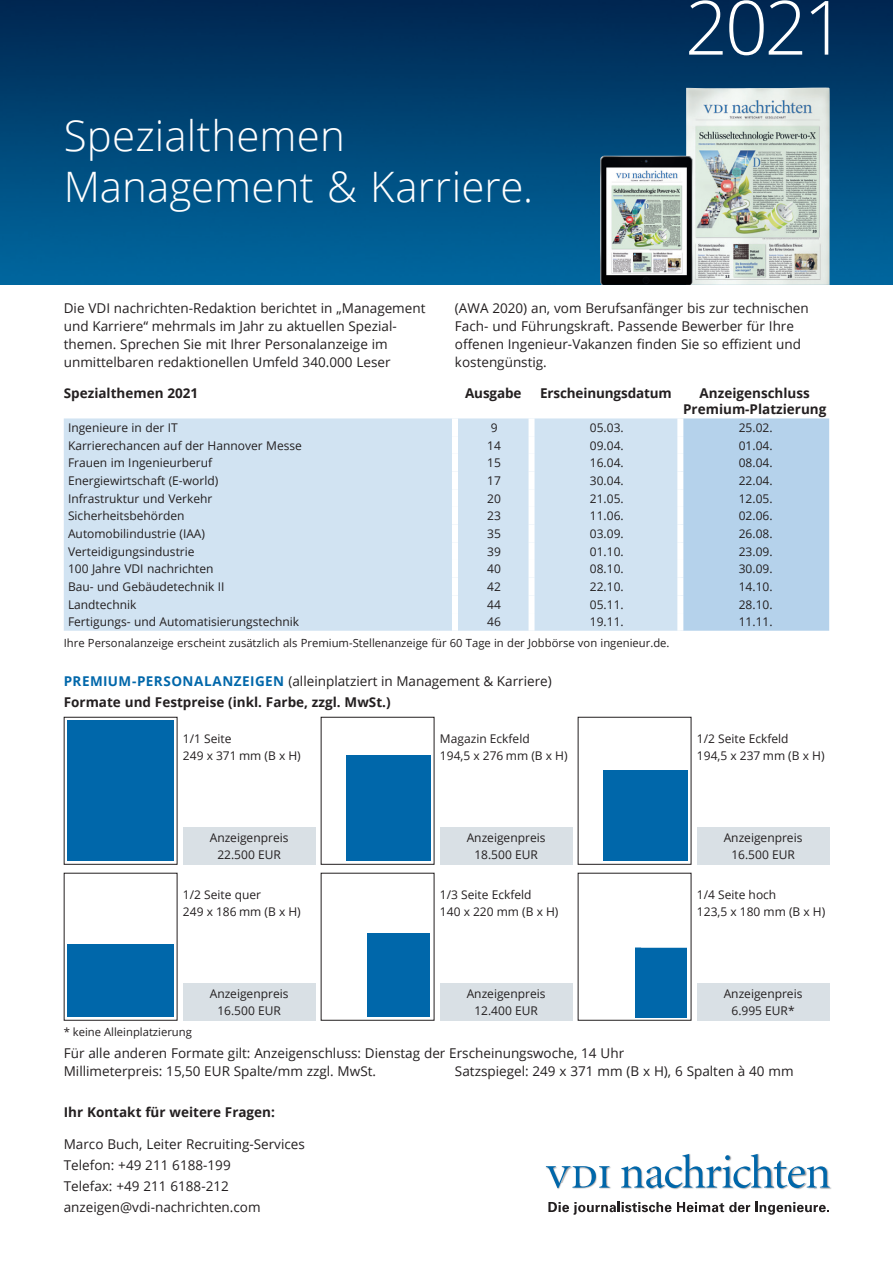
<style>
.page{position:relative;width:893px;height:1263px;background:#fff}
.page>*{position:absolute;margin:0;border:0;box-sizing:border-box;transform-origin:0 0}
.t1{font:300 75px "Open Sans";color:#fff}
.t2{font:300 42px/51px "Open Sans";letter-spacing:.005em;color:#fff}
.t3{font:13.5px/18px "Open Sans";color:#231f20}
.t4{font:700 13.5px/16.5px "Open Sans";color:#231f20;text-align:center}
.t5{font:12px/17px "Open Sans";color:#231f20}
.t6{font:11.25px "Open Sans";color:#231f20}
.s1{color:#0067aa}
.s2{font-weight:400}
</style>
<div class="page">
<svg style="left:548px;top:1202px;width:123px;height:13px"></svg>
<svg style="left:677px;top:1202px;width:152px;height:13px"></svg>
<img style="left:545px;top:1166px;width:66px;height:23px">
<svg style="left:546px;top:1166px;width:63px;height:22px"></svg>
<img style="left:621px;top:1187px;width:211px;height:3px">
<svg style="left:621px;top:1154px;width:209px;height:34px"></svg>
<img style="left:0;top:0;width:893px;height:285px">
<div style="left:64px;top:418px;width:613px;height:213px;background:#d1e3f2"></div>
<div style="left:683px;top:418px;width:146px;height:213px;background:#b5d2eb"></div>
<div style="left:528px;top:418px;width:6px;height:18px;background:#fff"></div>
<div style="left:528px;top:436px;width:6px;height:18px;background:#fff"></div>
<div style="left:528px;top:454px;width:6px;height:17px;background:#fff"></div>
<div style="left:528px;top:471px;width:6px;height:18px;background:#fff"></div>
<div style="left:528px;top:489px;width:6px;height:18px;background:#fff"></div>
<div style="left:528px;top:507px;width:6px;height:18px;background:#fff"></div>
<div style="left:528px;top:525px;width:6px;height:17px;background:#fff"></div>
<div style="left:528px;top:542px;width:6px;height:18px;background:#fff"></div>
<div style="left:528px;top:560px;width:6px;height:18px;background:#fff"></div>
<div style="left:528px;top:578px;width:6px;height:17px;background:#fff"></div>
<div style="left:528px;top:595px;width:6px;height:18px;background:#fff"></div>
<div style="left:528px;top:613px;width:6px;height:18px;background:#fff"></div>
<div style="left:452px;top:418px;width:6px;height:18px;background:#fff"></div>
<div style="left:452px;top:436px;width:6px;height:18px;background:#fff"></div>
<div style="left:452px;top:454px;width:6px;height:17px;background:#fff"></div>
<div style="left:452px;top:471px;width:6px;height:18px;background:#fff"></div>
<div style="left:452px;top:489px;width:6px;height:18px;background:#fff"></div>
<div style="left:452px;top:507px;width:6px;height:18px;background:#fff"></div>
<div style="left:452px;top:525px;width:6px;height:17px;background:#fff"></div>
<div style="left:452px;top:542px;width:6px;height:18px;background:#fff"></div>
<div style="left:452px;top:560px;width:6px;height:18px;background:#fff"></div>
<div style="left:452px;top:578px;width:6px;height:17px;background:#fff"></div>
<div style="left:452px;top:595px;width:6px;height:18px;background:#fff"></div>
<div style="left:452px;top:613px;width:6px;height:18px;background:#fff"></div>
<img style="left:686px;top:88px;width:144px;height:197px">
<img style="left:600px;top:156px;width:92px;height:129px">
<div style="left:183px;top:827px;width:132px;height:38px;background:#d9e0e5"></div>
<div style="left:183px;top:983px;width:132px;height:37px;background:#d9e0e5"></div>
<div style="left:440px;top:983px;width:132px;height:37px;background:#d9e0e5"></div>
<div style="left:697px;top:983px;width:132px;height:37px;background:#d9e0e5"></div>
<div style="left:64px;top:717px;width:113px;height:147px;background:linear-gradient(to right,#fff,#fff)"></div>
<div style="left:64px;top:717px;width:113px;height:148px;border:1px solid #231f20"></div>
<div style="left:67px;top:720px;width:106px;height:141px;background:#0067aa"></div>
<div style="left:440px;top:827px;width:132px;height:38px;background:#d9e0e5"></div>
<div style="left:321px;top:717px;width:113px;height:148px;border:1px solid #231f20"></div>
<div style="left:346px;top:755px;width:84px;height:106px;background:#0067aa"></div>
<div style="left:697px;top:827px;width:132px;height:38px;background:#d9e0e5"></div>
<div style="left:578px;top:717px;width:113px;height:148px;border:1px solid #231f20"></div>
<div style="left:603px;top:770px;width:84px;height:91px;background:#0067aa"></div>
<div style="left:67px;top:944px;width:106px;height:73px;background:#0067aa"></div>
<div style="left:368px;top:933px;width:62px;height:84px;background:#0067aa"></div>
<div style="left:635px;top:947px;width:52px;height:71px;background:#0067aa"></div>
<h2 class="t2" style="left:64px;top:109px;width:471px">Spezialthemen<br>Management &amp; Karriere.</h2>
<h1 class="t1" style="left:685px;top:-24px;width:163px">2021</h1>
<p class="t3" style="left:64px;top:299px;width:363px">Die VDI nachrichten-Redaktion berichtet in „Management und Karriere“ mehrmals im Jahr zu aktuellen Spezial&shy;themen. Sprechen Sie mit Ihrer Personalanzeige im unmittelbaren redaktionellen Umfeld 340.000 Leser</p>
<p class="t3" style="left:455px;top:299px;width:355px">(AWA 2020) an, vom Berufsanfänger bis zur technischen Fach- und Führungskraft. Passende Bewerber für Ihre offenen Ingenieur-Vakanzen finden Sie so effizient und kostengünstig.</p>
<p class="t4" style="left:64px;top:384px;width:136px">Spezialthemen 2021</p>
<p class="t4" style="left:465px;top:384px;width:58px">Ausgabe</p>
<p class="t4" style="left:540px;top:384px;width:133px">Erscheinungsdatum</p>
<p class="t4" style="left:683px;top:384px;width:145px">Anzeigenschluss<br>Premium-Platzierung</p>
<p class="t5" style="left:68px;top:419px;width:111px">Ingenieure in der IT</p>
<p class="t5" style="left:491px;top:419px;width:8px">9</p>
<p class="t5" style="left:590px;top:419px;width:35px">05.03.</p>
<p class="t5" style="left:739px;top:419px;width:35px">25.02.</p>
<p class="t5" style="left:68px;top:436px;width:235px">Karrierechancen auf der Hannover Messe</p>
<p class="t5" style="left:487px;top:436px;width:15px">14</p>
<p class="t5" style="left:590px;top:436px;width:35px">09.04.</p>
<p class="t5" style="left:739px;top:436px;width:35px">01.04.</p>
<p class="t5" style="left:68px;top:454px;width:146px">Frauen im Ingenieurberuf</p>
<p class="t5" style="left:487px;top:454px;width:15px">15</p>
<p class="t5" style="left:590px;top:454px;width:35px">16.04.</p>
<p class="t5" style="left:739px;top:454px;width:35px">08.04.</p>
<p class="t5" style="left:68px;top:472px;width:152px">Energiewirtschaft (E-world)</p>
<p class="t5" style="left:487px;top:472px;width:15px">17</p>
<p class="t5" style="left:590px;top:472px;width:35px">30.04.</p>
<p class="t5" style="left:739px;top:472px;width:35px">22.04.</p>
<p class="t5" style="left:68px;top:489px;width:146px">Infrastruktur und Verkehr</p>
<p class="t5" style="left:487px;top:489px;width:15px">20</p>
<p class="t5" style="left:590px;top:489px;width:35px">21.05.</p>
<p class="t5" style="left:739px;top:489px;width:35px">12.05.</p>
<p class="t5" style="left:68px;top:507px;width:118px">Sicherheitsbehörden</p>
<p class="t5" style="left:487px;top:507px;width:15px">23</p>
<p class="t5" style="left:590px;top:507px;width:35px">11.06.</p>
<p class="t5" style="left:739px;top:507px;width:35px">02.06.</p>
<p class="t5" style="left:68px;top:525px;width:139px">Automobilindustrie (IAA)</p>
<p class="t5" style="left:487px;top:525px;width:15px">35</p>
<p class="t5" style="left:590px;top:525px;width:35px">03.09.</p>
<p class="t5" style="left:739px;top:525px;width:35px">26.08.</p>
<p class="t5" style="left:68px;top:543px;width:128px">Verteidigungsindustrie</p>
<p class="t5" style="left:487px;top:543px;width:15px">39</p>
<p class="t5" style="left:590px;top:543px;width:35px">01.10.</p>
<p class="t5" style="left:739px;top:543px;width:35px">23.09.</p>
<p class="t5" style="left:68px;top:560px;width:147px">100 Jahre VDI nachrichten</p>
<p class="t5" style="left:487px;top:560px;width:15px">40</p>
<p class="t5" style="left:590px;top:560px;width:35px">08.10.</p>
<p class="t5" style="left:739px;top:560px;width:35px">30.09.</p>
<p class="t5" style="left:68px;top:578px;width:158px">Bau- und Gebäudetechnik II</p>
<p class="t5" style="left:487px;top:578px;width:15px">42</p>
<p class="t5" style="left:590px;top:578px;width:35px">22.10.</p>
<p class="t5" style="left:739px;top:578px;width:35px">14.10.</p>
<p class="t5" style="left:68px;top:596px;width:70px">Landtechnik</p>
<p class="t5" style="left:487px;top:596px;width:15px">44</p>
<p class="t5" style="left:590px;top:596px;width:35px">05.11.</p>
<p class="t5" style="left:739px;top:596px;width:35px">28.10.</p>
<p class="t5" style="left:68px;top:613px;width:233px">Fertigungs- und Automatisierungstechnik</p>
<p class="t5" style="left:487px;top:613px;width:15px">46</p>
<p class="t5" style="left:590px;top:613px;width:35px">19.11.</p>
<p class="t5" style="left:739px;top:613px;width:35px">11.11.</p>
<p class="t6" style="left:64px;top:635px;width:607px">Ihre Personalanzeige erscheint zusätzlich als Premium-Stellenanzeige für 60 Tage in der Jobbörse von ingenieur.de.</p>
<p class="t4" style="left:64px;top:670px;width:489px;line-height:21px;text-align:left"><span class="s1">PREMIUM-PERSONALANZEIGEN</span> <span class="s2">(alleinplatziert in Management &amp; Karriere)<br></span>Formate und Festpreise (inkl. Farbe, zzgl. MwSt.)</p>
<p class="t5" style="left:183px;top:730px;width:119px">1/1 Seite<br>249 x 371 mm (B x H)</p>
<p class="t5" style="left:440px;top:730px;width:129px">Magazin Eckfeld<br>194,5 x 276 mm (B x H)</p>
<p class="t5" style="left:697px;top:730px;width:129px">1/2 Seite Eckfeld<br>194,5 x 237 mm (B x H)</p>
<p class="t5" style="left:210px;top:829px;width:80px;text-align:center">Anzeigenpreis<br>22.500 EUR</p>
<p class="t5" style="left:183px;top:886px;width:119px">1/2 Seite quer<br>249 x 186 mm (B x H)</p>
<p class="t5" style="left:467px;top:829px;width:80px;text-align:center">Anzeigenpreis<br>18.500 EUR</p>
<p class="t5" style="left:440px;top:886px;width:120px">1/3 Seite Eckfeld<br>140 x 220 mm (B x H)</p>
<p class="t5" style="left:724px;top:829px;width:80px;text-align:center">Anzeigenpreis<br>16.500 EUR</p>
<p class="t5" style="left:697px;top:886px;width:130px">1/4 Seite hoch<br>123,5 x 180 mm (B x H)</p>
<p class="t5" style="left:210px;top:984px;width:80px;text-align:center">Anzeigenpreis<br>16.500 EUR</p>
<p class="t5" style="left:467px;top:984px;width:80px;text-align:center">Anzeigenpreis<br>12.400 EUR</p>
<p class="t5" style="left:724px;top:984px;width:80px;text-align:center">Anzeigenpreis<br>6.995 EUR*</p>
<p class="t6" style="left:64px;top:1024px;width:130px">* keine Alleinplatzierung</p>
<p class="t3" style="left:64px;top:1044px;width:562px">Für alle anderen Formate gilt: Anzeigenschluss: Dienstag der Erscheinungswoche, 14 Uhr<br>Millimeterpreis: 15,50 EUR Spalte/mm zzgl. MwSt.</p>
<p class="t3" style="left:455px;top:1062px;width:340px">Satzspiegel: 249 x 371 mm (B x H), 6 Spalten à 40 mm</p>
<p class="t4" style="left:64px;top:1104px;width:213px">Ihr Kontakt für weitere Fragen:</p>
<p class="t3" style="left:64px;top:1133px;width:243px;line-height:21px">Marco Buch, Leiter Recruiting-Services<br>Telefon: +49 211 6188-199<br>Telefax: +49 211 6188-212 anzeigen@vdi-nachrichten.com</p>
</div>
